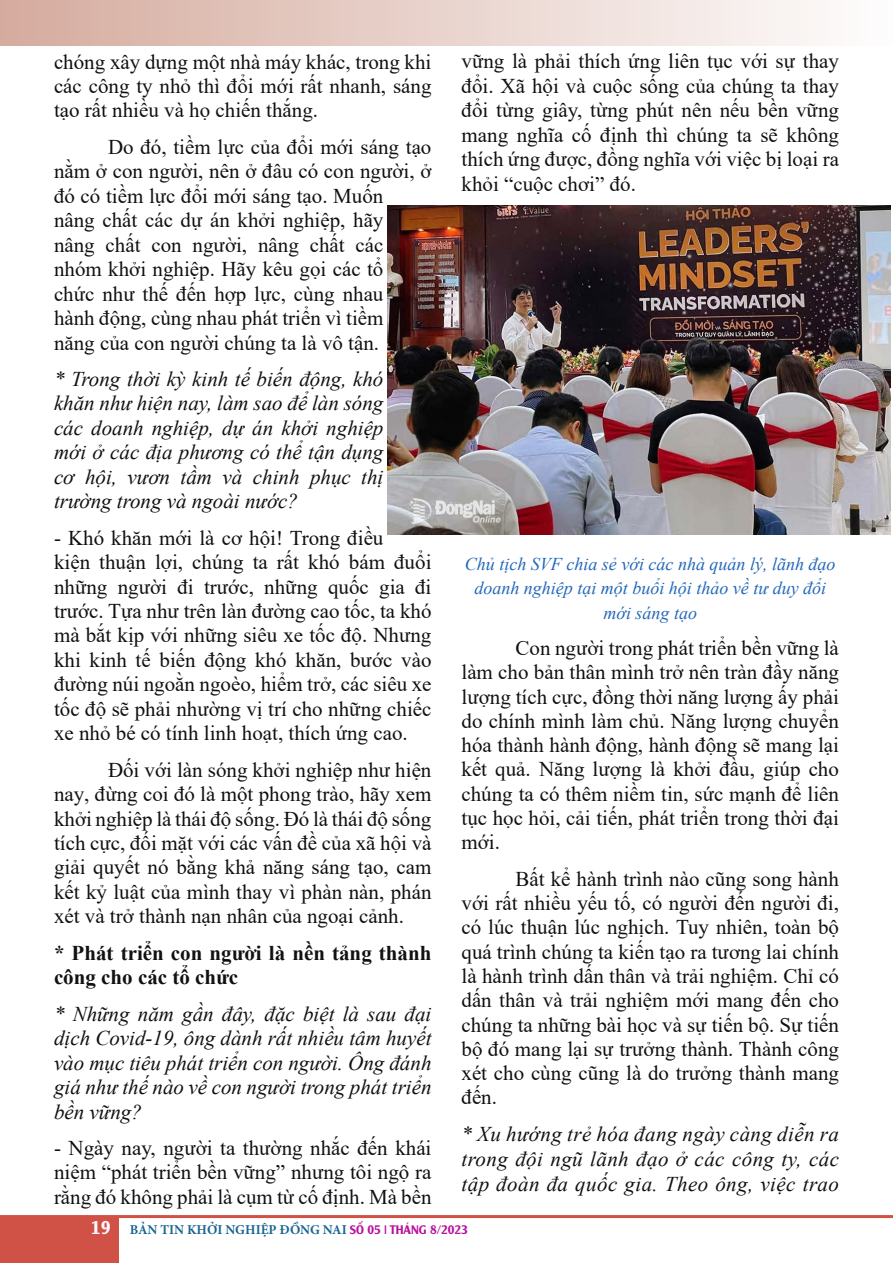
<style>
.page{position:relative;width:893px;height:1263px;background:#fff}
.page>*{position:absolute;margin:0;border:0;box-sizing:border-box;transform-origin:0 0}
.t1{font:21px/24.5px "Times New Roman";color:#111;text-align:justify}
.t2{font:italic 21px/24.5px "Times New Roman";color:#111;text-align:justify}
.t3{font:700 21px/24.5px "Times New Roman";color:#111}
.t4{font:italic 18px/24.5px "Times New Roman";color:#2468b9;text-align:center}
.t5{font:700 13.5px "Minion Pro";color:#1b6591}
.s1{font-family:"UTM Alexander";font-weight:400;font-size:18px;color:#fff6ff}
.s2{font-family:"UTM Alexander";font-weight:400;font-size:12px;color:#b7139e}
</style>
<div class="page">
<div style="left:0;top:0;width:892px;height:46px;background:linear-gradient(to right,#d5ab9e,#fefdfd)"></div>
<hr style="left:0;top:1215px;width:893px;height:3px;background:#d15145">
<div style="left:0;top:1217px;width:118px;height:46px;background:#d05145"></div>
<img style="left:388px;top:205px;width:503px;height:330px">
<p class="t1" style="left:54px;top:49px;width:379px">chóng xây dựng một nhà máy khác, trong khi các công ty nhỏ thì đổi mới rất nhanh, sáng tạo rất nhiều và họ chiến thắng.</p>
<p class="t1" style="left:54px;top:134px;width:379px;text-align:left;text-indent:54px">Do đó, tiềm lực của đổi mới sáng tạo nằm ở con người, nên ở đâu có con người, ở đó có tiềm lực đổi mới sáng tạo. Muốn<br>nâng chất các dự án khởi nghiệp, hãy<br>nâng chất con người, nâng chất các nhóm khởi nghiệp. Hãy kêu gọi các tổ<br>chức như thế đến hợp lực, cùng nhau<br>hành động, cùng nhau phát triển vì tiềm<br>năng của con người chúng ta là vô tận.</p>
<p class="t2" style="left:54px;top:366px;width:331px">* Trong thời kỳ kinh tế biến động, khó khăn như hiện nay, làm sao để làn sóng các doanh nghiệp, dự án khởi nghiệp mới ở các địa phương có thể tận dụng cơ hội, vươn tầm và chinh phục thị trường trong và ngoài nước?</p>
<p class="t1" style="left:54px;top:525px;width:379px;text-align:left">- Khó khăn mới là cơ hội! Trong điều<br>kiện thuận lợi, chúng ta rất khó bám đuổi những người đi trước, những quốc gia đi trước. Tựa như trên làn đường cao tốc, ta khó mà bắt kịp với những siêu xe tốc độ. Nhưng khi kinh tế biến động khó khăn, bước vào đường núi ngoằn ngoèo, hiểm trở, các siêu xe tốc độ sẽ phải nhường vị trí cho những chiếc xe nhỏ bé có tính linh hoạt, thích ứng cao.</p>
<p class="t1" style="left:54px;top:757px;width:379px;text-indent:54px">Đối với làn sóng khởi nghiệp như hiện nay, đừng coi đó là một phong trào, hãy xem khởi nghiệp là thái độ sống. Đó là thái độ sống tích cực, đối mặt với các vấn đề của xã hội và giải quyết nó bằng khả năng sáng tạo, cam kết kỷ luật của mình thay vì phàn nàn, phán xét và trở thành nạn nhân của ngoại cảnh.</p>
<p class="t3" style="left:54px;top:940px;width:379px">* Phát triển con người là nền tảng thành công cho các tổ chức</p>
<p class="t2" style="left:54px;top:1001px;width:379px">* Những năm gần đây, đặc biệt là sau đại dịch Covid-19, ông dành rất nhiều tâm huyết vào mục tiêu phát triển con người. Ông đánh giá như thế nào về con người trong phát triển bền vững?</p>
<p class="t1" style="left:54px;top:1135px;width:379px">- Ngày nay, người ta thường nhắc đến khái niệm “phát triển bền vững” nhưng tôi ngộ ra rằng đó không phải là cụm từ cố định. Mà bền</p>
<p class="t1" style="left:461px;top:48px;width:379px">vững là phải thích ứng liên tục với sự thay đổi. Xã hội và cuộc sống của chúng ta thay đổi từng giây, từng phút nên nếu bền vững mang nghĩa cố định thì chúng ta sẽ không thích ứng được, đồng nghĩa với việc bị loại ra khỏi “cuộc chơi” đó.</p>
<p class="t4" style="left:465px;top:551px;width:372px">Chủ tịch SVF chia sẻ với các nhà quản lý, lãnh đạo doanh nghiệp tại một buổi hội thảo về tư duy đổi mới sáng tạo</p>
<p class="t1" style="left:461px;top:635px;width:379px;text-indent:54px">Con người trong phát triển bền vững là làm cho bản thân mình trở nên tràn đầy năng lượng tích cực, đồng thời năng lượng ấy phải do chính mình làm chủ. Năng lượng chuyển hóa thành hành động, hành động sẽ mang lại kết quả. Năng lượng là khởi đầu, giúp cho chúng ta có thêm niềm tin, sức mạnh để liên tục học hỏi, cải tiến, phát triển trong thời đại mới.</p>
<p class="t1" style="left:461px;top:866px;width:379px;text-indent:54px">Bất kể hành trình nào cũng song hành với rất nhiều yếu tố, có người đến người đi, có lúc thuận lúc nghịch. Tuy nhiên, toàn bộ quá trình chúng ta kiến tạo ra tương lai chính là hành trình dấn thân và trải nghiệm. Chỉ có dấn thân và trải nghiệm mới mang đến cho chúng ta những bài học và sự tiến bộ. Sự tiến bộ đó mang lại sự trưởng thành. Thành công xét cho cùng cũng là do trưởng thành mang đến.</p>
<p class="t2" style="left:461px;top:1121px;width:379px">* Xu hướng trẻ hóa đang ngày càng diễn ra trong đội ngũ lãnh đạo ở các công ty, các tập đoàn đa quốc gia. Theo ông, việc trao</p>
<p class="t5" style="left:91px;top:1220px;width:379px"><span class="s1">19</span> BẢN TIN KHỞI NGHIỆP ĐỒNG NAI <span class="s2">SỐ 05 | THÁNG 8/2023</span></p>
</div>
